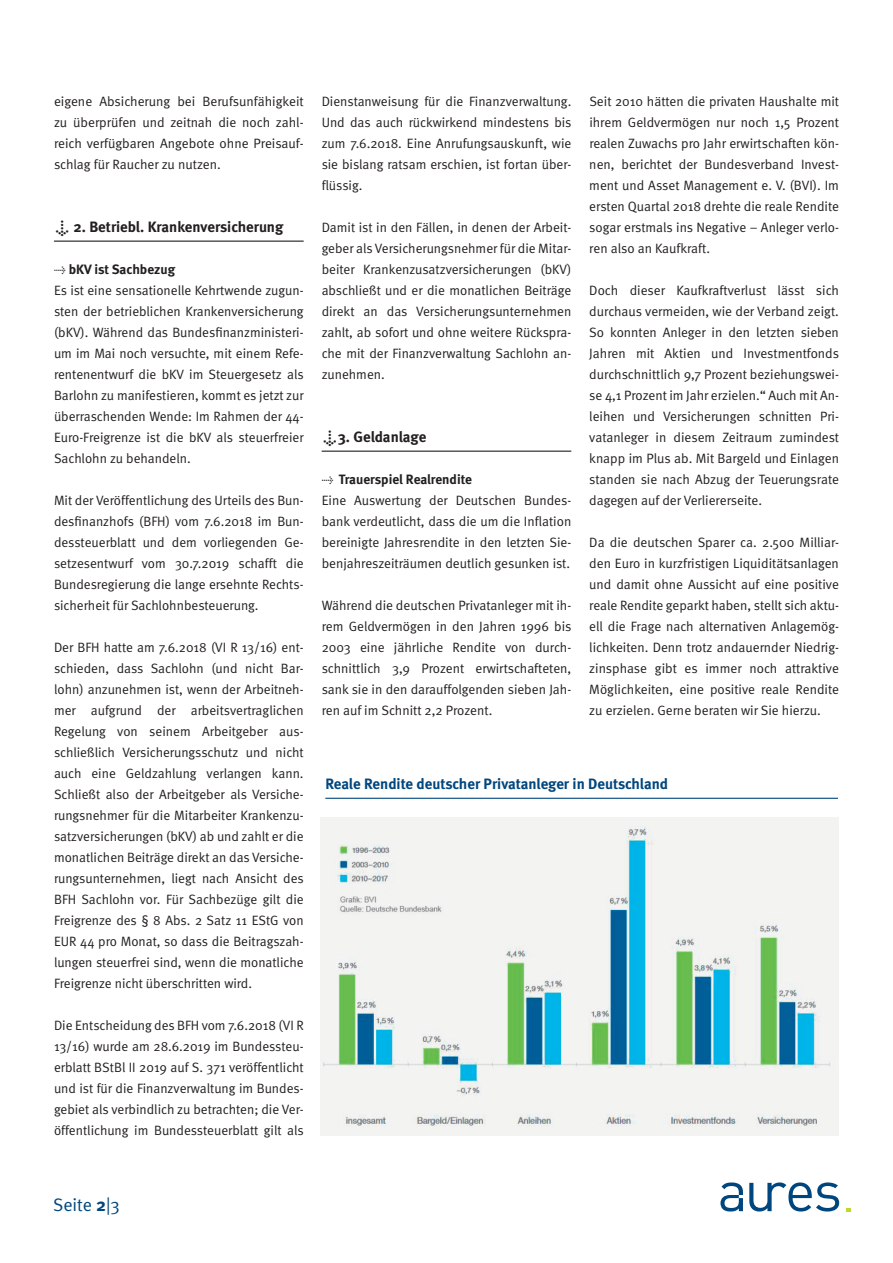
<style>
.page{position:relative;width:893px;height:1263px;background:#fff}
.page>*{position:absolute;margin:0;border:0;box-sizing:border-box;transform-origin:0 0}
.t1{font:18px "Meta Normal";color:#00467e}
.t2{font:700 15px "Meta";letter-spacing:-.005em;color:#00467e}
.t3{font:700 15px "Meta";color:#231f20}
.t4{font:13.5px/21px "Meta Normal";color:#231f20;text-align:justify}
.t5{font:700 13.5px "Meta";color:#231f20}
.s1{font-family:"Meta Bold Expert";font-weight:400;font-size:13.5px}
.s2{font-family:"Meta Normal Expert";font-weight:400}
.s3{font-family:"Meta";font-weight:700}
</style>
<div class="page">
<hr style="left:54px;top:241px;width:250px;height:1px;background:#231f20">
<svg style="left:846px;top:1208px;width:4px;height:3px"></svg>
<svg style="left:749px;top:1182px;width:90px;height:29px"></svg>
<svg style="left:720px;top:1182px;width:23px;height:29px"></svg>
<hr style="left:322px;top:451px;width:249px;height:1px;background:#231f20">
<img style="left:321px;top:818px;width:518px;height:317px">
<hr style="left:325px;top:798px;width:513px;height:1px;background:#00467e">
<p class="t4" style="left:54px;top:91px;width:251px">eigene Absicherung bei Berufsunfähigkeit zu überprüfen und zeitnah die noch zahl&shy;reich verfügbaren Angebote ohne Preisauf&shy;schlag für Raucher zu nutzen.</p>
<p class="t3" style="left:54px;top:218px;width:231px"><span class="s1">n</span> 2. Betriebl. Krankenversicherung</p>
<p class="t5" style="left:54px;top:261px;width:123px"><span class="s2">t</span> bKV ist Sachbezug</p>
<p class="t4" style="left:54px;top:280px;width:251px">Es ist eine sensationelle Kehrtwende zugun&shy;sten der betrieblichen Krankenversicherung (bKV). Während das Bundesfinanzministeri&shy;um im Mai noch versuchte, mit einem Refe&shy;rentenentwurf die bKV im Steuergesetz als Barlohn zu manifestieren, kommt es jetzt zur überraschenden Wende: Im Rahmen der 44- Euro-Freigrenze ist die bKV als steuerfreier Sachlohn zu behandeln.</p>
<p class="t4" style="left:54px;top:490px;width:251px">Mit der Veröffentlichung des Urteils des Bun&shy;desfinanzhofs (BFH) vom 7.6.2018 im Bun&shy;dessteuerblatt und dem vorliegenden Ge&shy;setzesentwurf vom 30.7.2019 schafft die Bundesregierung die lange ersehnte Rechts&shy;sicherheit für Sachlohnbesteuerung.</p>
<p class="t4" style="left:54px;top:637px;width:251px">Der BFH hatte am 7.6.2018 (VI R 13/16) ent&shy;schieden, dass Sachlohn (und nicht Bar&shy;lohn) anzunehmen ist, wenn der Arbeitneh&shy;mer aufgrund der arbeitsvertraglichen Regelung von seinem Arbeitgeber aus&shy;schließlich Versicherungsschutz und nicht auch eine Geldzahlung verlangen kann.<br>Schließt also der Arbeitgeber als Versiche&shy;rungsnehmer für die Mitarbeiter Krankenzu&shy;satzversicherungen (bKV) ab und zahlt er die monatlichen Beiträge direkt an das Versiche&shy;rungsunternehmen, liegt nach Ansicht des BFH Sachlohn vor. Für Sachbezüge gilt die Freigrenze des § 8 Abs. 2 Satz 11 EStG von EUR 44 pro Monat, so dass die Beitragszah&shy;lungen steuerfrei sind, wenn die monatliche Freigrenze nicht überschritten wird.</p>
<p class="t4" style="left:54px;top:1015px;width:251px">Die Entscheidung des BFH vom 7.6.2018 (VI R 13/16) wurde am 28.6.2019 im Bundessteu&shy;erblatt BStBl II 2019 auf S. 371 veröffentlicht und ist für die Finanzverwaltung im Bundes&shy;gebiet als verbindlich zu betrachten; die Ver&shy;öffentlichung im Bundessteuerblatt gilt als</p>
<p class="t4" style="left:322px;top:91px;width:251px">Dienstanweisung für die Finanzverwaltung.<br>Und das auch rückwirkend mindestens bis zum 7.6.2018. Eine Anrufungsauskunft, wie sie bislang ratsam erschien, ist fortan über&shy;flüssig.</p>
<p class="t4" style="left:322px;top:217px;width:251px">Damit ist in den Fällen, in denen der Arbeit&shy;geber als Versicherungsnehmer für die Mitar&shy;beiter Krankenzusatzversicherungen (bKV) abschließt und er die monatlichen Beiträge direkt an das Versicherungsunternehmen zahlt, ab sofort und ohne weitere Rückspra&shy;che mit der Finanzverwaltung Sachlohn an&shy;zunehmen.</p>
<p class="t3" style="left:322px;top:428px;width:106px"><span class="s1">n</span>3. Geldanlage</p>
<p class="t5" style="left:322px;top:471px;width:152px"><span class="s2">t</span> Trauerspiel Realrendite</p>
<p class="t4" style="left:322px;top:490px;width:251px">Eine Auswertung der Deutschen Bundes&shy;bank verdeutlicht, dass die um die Inflation bereinigte Jahresrendite in den letzten Sie&shy;benjahreszeiträumen deutlich gesunken ist.</p>
<p class="t4" style="left:322px;top:595px;width:251px">Während die deutschen Privatanleger mit ih&shy;rem Geldvermögen in den Jahren 1996 bis 2003 eine jährliche Rendite von durch&shy;schnittlich 3,9 Prozent erwirtschafteten, sank sie in den darauffolgenden sieben Jah&shy;ren auf im Schnitt 2,2 Prozent.</p>
<p class="t4" style="left:589px;top:91px;width:251px">Seit 2010 hätten die privaten Haushalte mit ihrem Geldvermögen nur noch 1,5 Prozent realen Zuwachs pro Jahr erwirtschaften kön&shy;nen, berichtet der Bundesverband Invest&shy;ment und Asset Management e. V. (BVI). Im ersten Quartal 2018 drehte die reale Rendite sogar erstmals ins Negative – Anleger verlo&shy;ren also an Kaufkraft.</p>
<p class="t4" style="left:589px;top:280px;width:251px">Doch dieser Kaufkraftverlust lässt sich durchaus vermeiden, wie der Verband zeigt.<br>So konnten Anleger in den letzten sieben Jahren mit Aktien und Investmentfonds durchschnittlich 9,7 Prozent beziehungswei&shy;se 4,1 Prozent im Jahr erzielen.“ Auch mit An&shy;leihen und Versicherungen schnitten Pri&shy;vatanleger in diesem Zeitraum zumindest knapp im Plus ab. Mit Bargeld und Einlagen standen sie nach Abzug der Teuerungsrate dagegen auf der Verliererseite.</p>
<p class="t4" style="left:589px;top:532px;width:251px">Da die deutschen Sparer ca. 2.500 Milliar&shy;den Euro in kurzfristigen Liquiditätsanlagen und damit ohne Aussicht auf eine positive reale Rendite geparkt haben, stellt sich aktu&shy;ell die Frage nach alternativen Anlagemög&shy;lichkeiten. Denn trotz andauernder Niedrig&shy;zinsphase gibt es immer noch attraktive Möglichkeiten, eine positive reale Rendite zu erzielen. Gerne beraten wir Sie hierzu.</p>
<p class="t2" style="left:325px;top:775px;width:344px">Reale Rendite deutscher Privatanleger in Deutschland</p>
<h1 class="t1" style="left:53px;top:1194px;width:68px">Seite <span class="s3">2</span>|3</h1>
</div>
